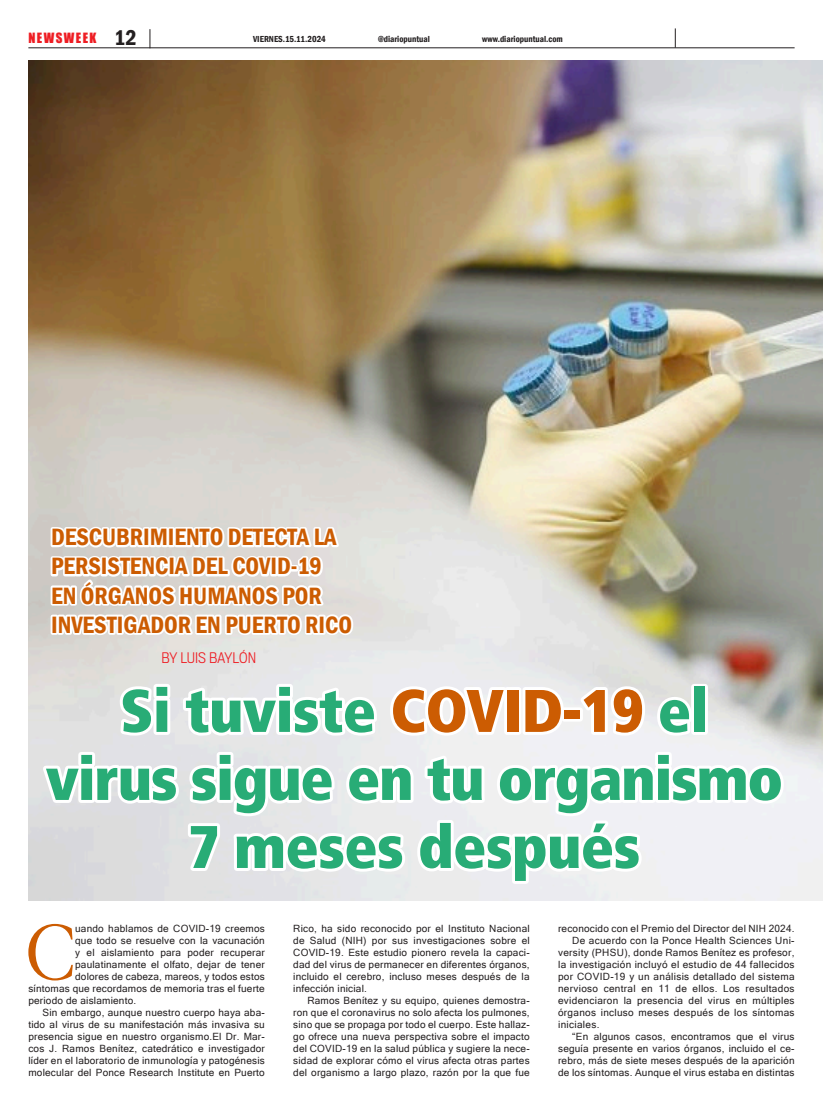
<style>
.page{position:relative;width:823px;height:1106px;background:#fff}
.page>*{position:absolute;margin:0;border:0;box-sizing:border-box;transform-origin:0 0}
.t1{font:78.6px "Acta Deck";color:#cc5c02}
.t2{font:900 condensed 60px/68px "Frutiger";letter-spacing:-.01em;color:#28ac76;text-align:center}
.t3{font:600 condensed 24.3px/29.2px "Franklin Gothic";color:#cc5c02}
.t4{font:300 13.5px "Titling Gothic FB Narrow";color:#ee1d23}
.t5{font:13px "Impact";letter-spacing:.11em;color:#ee1d23}
.t6{font:10px/12px "Microsoft Sans Serif";letter-spacing:.02em;color:#231f20;text-align:justify}
.t7{font:600 condensed 9px "Franklin Gothic";color:#231f20}
.s1{font-family:"Franklin Gothic";font-weight:600;font-stretch:condensed;font-size:22px;color:#231f20}
.s2{color:#cc5c02}
</style>
<div class="page">
<img style="left:28px;top:60px;width:794px;height:840px">
<hr style="left:28px;top:47px;width:766px;height:1px;background:#231f20">
<svg style="left:674px;top:28px;width:1px;height:20px"></svg>
<svg style="left:150px;top:29px;width:1px;height:19px"></svg>
<svg style="left:116px;top:681px;width:57px;height:57px"></svg>
<svg style="left:180px;top:681px;width:200px;height:58px"></svg>
<svg style="left:387px;top:683px;width:124px;height:56px"></svg>
<div style="left:504px;top:687px;width:17px;height:48px;border:6px solid #fff"></div>
<svg style="left:519px;top:684px;width:47px;height:54px"></svg>
<svg style="left:575px;top:683px;width:72px;height:55px"></svg>
<svg style="left:653px;top:694px;width:41px;height:44px"></svg>
<div style="left:690px;top:684px;width:17px;height:51px;border:6px solid #fff"></div>
<svg style="left:38px;top:749px;width:748px;height:138px"></svg>
<svg style="left:49px;top:495px;width:306px;height:154px"></svg>
<h3 class="t5" style="left:28px;top:28px;width:110px">NEWSWEEK <span class="s1">12</span></h3>
<p class="t7" style="left:253px;top:33px;width:74px">VIERNES.15.11.2024</p>
<p class="t7" style="left:378px;top:33px;width:53px">@diariopuntual</p>
<p class="t7" style="left:482px;top:33px;width:82px">www.diariopuntual.com</p>
<h3 class="t3" style="left:51px;top:522px;width:302px">DESCUBRIMIENTO DETECTA LA<br>PERSISTENCIA DEL COVID-19<br>EN ÓRGANOS HUMANOS POR<br>INVESTIGADOR EN PUERTO RICO</h3>
<h3 class="t4" style="left:161px;top:649px;width:96px">BY LUIS BAYLÓN</h3>
<h2 class="t2" style="left:46px;top:676px;width:738px">Si tuviste <span class="s2">COVID-19</span> el<br>virus sigue en tu organismo<br>7 meses después</h2>
<h1 class="t1" style="left:24px;top:906px;width:52px">C</h1>
<p class="t6" style="left:75px;top:922px;width:191px">uando hablamos de COVID-19 creemos</p>
<p class="t6" style="left:75px;top:934px;width:191px">que todo se resuelve con la vacunación</p>
<p class="t6" style="left:75px;top:946px;width:191px">y el aislamiento para poder recuperar</p>
<p class="t6" style="left:75px;top:958px;width:191px">paulatinamente el olfato, dejar de tener</p>
<p class="t6" style="left:75px;top:970px;width:191px">dolores de cabeza, mareos, y todos estos</p>
<p class="t6" style="left:28px;top:982px;width:238px">síntomas que recordamos de memoria tras el fuerte</p>
<p class="t6" style="left:28px;top:994px;width:109px">periodo de aislamiento.</p>
<p class="t6" style="left:43px;top:1006px;width:224px">Sin embargo, aunque nuestro cuerpo haya aba-</p>
<p class="t6" style="left:28px;top:1018px;width:238px">tido al virus de su manifestación más invasiva su</p>
<p class="t6" style="left:28px;top:1030px;width:238px">presencia sigue en nuestro organismo.El Dr. Mar-</p>
<p class="t6" style="left:28px;top:1042px;width:238px">cos J. Ramos Benítez, catedrático e investigador</p>
<p class="t6" style="left:28px;top:1054px;width:238px">líder en el laboratorio de inmunología y patogénesis</p>
<p class="t6" style="left:28px;top:1066px;width:238px">molecular del Ponce Research Institute en Puerto</p>
<p class="t6" style="left:293px;top:922px;width:238px">Rico, ha sido reconocido por el Instituto Nacional de Salud (NIH) por sus investigaciones sobre el COVID-19. Este estudio pionero revela la capaci&shy;dad del virus de permanecer en diferentes órganos, incluido el cerebro, incluso meses después de la infección inicial.</p>
<p class="t6" style="left:293px;top:994px;width:238px;text-indent:14px">Ramos Benítez y su equipo, quienes demostra&shy;ron que el coronavirus no solo afecta los pulmones, sino que se propaga por todo el cuerpo. Este hallaz&shy;go ofrece una nueva perspectiva sobre el impacto del COVID-19 en la salud pública y sugiere la nece&shy;sidad de explorar cómo el virus afecta otras partes del organismo a largo plazo, razón por la que fue</p>
<p class="t6" style="left:557px;top:922px;width:238px">reconocido con el Premio del Director del NIH 2024.</p>
<p class="t6" style="left:572px;top:934px;width:224px">De acuerdo con la Ponce Health Sciences Uni-</p>
<p class="t6" style="left:557px;top:946px;width:238px">versity (PHSU), donde Ramos Benítez es profesor,</p>
<p class="t6" style="left:557px;top:958px;width:238px">la investigación incluyó el estudio de 44 fallecidos</p>
<p class="t6" style="left:557px;top:970px;width:238px">por COVID-19 y un análisis detallado del sistema</p>
<p class="t6" style="left:557px;top:982px;width:238px">nervioso central en 11 de ellos. Los resultados</p>
<p class="t6" style="left:557px;top:994px;width:238px">evidenciaron la presencia del virus en múltiples</p>
<p class="t6" style="left:557px;top:1006px;width:238px">órganos incluso meses después de los síntomas</p>
<p class="t6" style="left:557px;top:1018px;width:43px">iniciales.</p>
<p class="t6" style="left:572px;top:1030px;width:224px">“En algunos casos, encontramos que el virus</p>
<p class="t6" style="left:557px;top:1042px;width:238px">seguía presente en varios órganos, incluido el ce-</p>
<p class="t6" style="left:557px;top:1054px;width:238px">rebro, más de siete meses después de la aparición</p>
<p class="t6" style="left:557px;top:1066px;width:238px">de los síntomas. Aunque el virus estaba en distintas</p>
</div>
